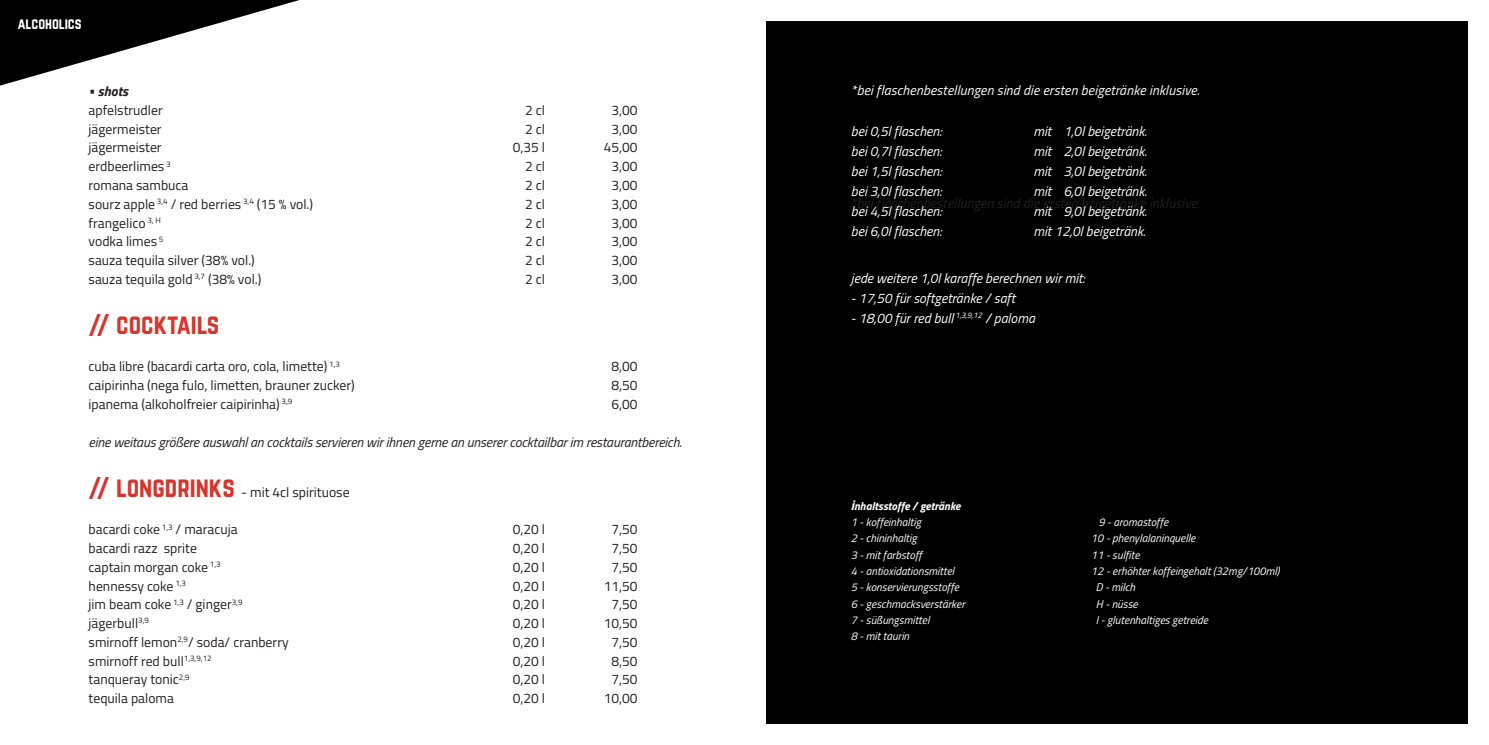
<style>
.page{position:relative;width:1489px;height:745px;background:#fff}
.page>*{position:absolute;margin:0;border:0;box-sizing:border-box;transform-origin:0 0}
.t1{font:25px "Norwester";color:#d5362d}
.t2{font:13.75px "Titillium";color:#231f20}
.t3{font:italic 13.75px "Titillium";color:#fff}
.t4{font:italic 13.75px "Titillium";letter-spacing:-.01em;color:#231f20}
.t5{font:italic 13.75px "Titillium";letter-spacing:.01em;color:#231f20}
.t6{font:13.75px "Norwester";color:#fff}
.t7{font:italic 700 13.75px "Titillium";color:#231f20}
.t8{font:italic 11.25px "Titillium";color:#fff}
.t9{font:italic 700 11.25px/16.2px "Titillium";color:#fff}
.s1{font-family:"Norwester";font-size:25px;color:#d5362d}
.s2{font-size:13.75px}
.s3{font-weight:400}
</style>
<div class="page">
<div style="left:765px;top:21px;width:702px;height:702px;background:#000001"></div>
<svg style="left:0;top:0;width:299px;height:86px"></svg>
<p class="t6" style="left:18px;top:17px;width:66px">ALCOHOLICS</p>
<p class="t7" style="left:89px;top:80px;width:41px">• shots</p>
<p class="t2" style="left:89px;top:100px;width:76px">apfelstrudler</p>
<p class="t2" style="left:525px;top:100px;width:21px">2 cl</p>
<p class="t2" style="left:611px;top:100px;width:28px">3,00</p>
<p class="t2" style="left:89px;top:119px;width:75px">jägermeister</p>
<p class="t2" style="left:525px;top:119px;width:21px">2 cl</p>
<p class="t2" style="left:611px;top:119px;width:28px">3,00</p>
<p class="t2" style="left:89px;top:137px;width:75px">jägermeister</p>
<p class="t2" style="left:512px;top:137px;width:34px">0,35 l</p>
<p class="t2" style="left:603px;top:137px;width:35px">45,00</p>
<p class="t2" style="left:89px;top:156px;width:83px">erdbeerlimes <sup>3</sup></p>
<p class="t2" style="left:525px;top:156px;width:21px">2 cl</p>
<p class="t2" style="left:611px;top:156px;width:28px">3,00</p>
<p class="t2" style="left:89px;top:175px;width:101px">romana sambuca</p>
<p class="t2" style="left:525px;top:175px;width:21px">2 cl</p>
<p class="t2" style="left:611px;top:175px;width:28px">3,00</p>
<p class="t2" style="left:89px;top:194px;width:226px">sourz apple <sup>3,4</sup> / red berries <sup>3,4</sup> (15 % vol.)</p>
<p class="t2" style="left:525px;top:194px;width:21px">2 cl</p>
<p class="t2" style="left:611px;top:194px;width:28px">3,00</p>
<p class="t2" style="left:89px;top:212px;width:74px">frangelico <sup>3,</sup> <sup>H</sup></p>
<p class="t2" style="left:525px;top:212px;width:21px">2 cl</p>
<p class="t2" style="left:611px;top:212px;width:28px">3,00</p>
<p class="t2" style="left:89px;top:231px;width:76px">vodka limes <sup>5</sup></p>
<p class="t2" style="left:525px;top:231px;width:21px">2 cl</p>
<p class="t2" style="left:611px;top:231px;width:28px">3,00</p>
<p class="t2" style="left:89px;top:250px;width:168px">sauza tequila silver (38% vol.)</p>
<p class="t2" style="left:525px;top:250px;width:21px">2 cl</p>
<p class="t2" style="left:611px;top:250px;width:28px">3,00</p>
<p class="t2" style="left:89px;top:269px;width:174px">sauza tequila gold <sup>3,7</sup> (38% vol.)</p>
<p class="t2" style="left:525px;top:269px;width:21px">2 cl</p>
<p class="t2" style="left:611px;top:269px;width:28px">3,00</p>
<h1 class="t1" style="left:89px;top:312px;width:132px">// COCKTAILS</h1>
<p class="t2" style="left:89px;top:356px;width:253px">cuba libre (bacardi carta oro, cola, limette) <sup>1,3</sup></p>
<p class="t2" style="left:611px;top:356px;width:28px">8,00</p>
<p class="t2" style="left:89px;top:375px;width:268px">caipirinha (nega fulo, limetten, brauner zucker)</p>
<p class="t2" style="left:611px;top:375px;width:28px">8,50</p>
<p class="t2" style="left:89px;top:394px;width:205px">ipanema (alkoholfreier caipirinha) <sup>3,9</sup></p>
<p class="t2" style="left:611px;top:394px;width:28px">6,00</p>
<p class="t4" style="left:89px;top:431px;width:594px">eine weitaus größere auswahl an cocktails servieren wir ihnen gerne an unserer cocktailbar im restaurantbereich.</p>
<p class="t2" style="left:89px;top:481px;width:262px"><span class="s1">// LONGDRINKS</span> - mit 4cl spirituose</p>
<p class="t2" style="left:89px;top:519px;width:150px">bacardi coke <sup>1,3</sup> / maracuja</p>
<p class="t2" style="left:512px;top:519px;width:34px">0,20 l</p>
<p class="t2" style="left:611px;top:519px;width:28px">7,50</p>
<p class="t2" style="left:89px;top:537px;width:110px">bacardi razz sprite</p>
<p class="t2" style="left:512px;top:537px;width:34px">0,20 l</p>
<p class="t2" style="left:611px;top:537px;width:28px">7,50</p>
<p class="t2" style="left:89px;top:556px;width:134px">captain morgan coke <sup>1,3</sup></p>
<p class="t2" style="left:512px;top:556px;width:34px">0,20 l</p>
<p class="t2" style="left:611px;top:556px;width:28px">7,50</p>
<p class="t2" style="left:89px;top:575px;width:99px">hennessy coke <sup>1,3</sup></p>
<p class="t2" style="left:512px;top:575px;width:34px">0,20 l</p>
<p class="t2" style="left:603px;top:575px;width:35px">11,50</p>
<p class="t2" style="left:89px;top:594px;width:155px">jim beam coke <sup>1,3</sup> / ginger<sup>3,9</sup></p>
<p class="t2" style="left:512px;top:594px;width:34px">0,20 l</p>
<p class="t2" style="left:611px;top:594px;width:28px">7,50</p>
<p class="t2" style="left:89px;top:612px;width:62px">jägerbull<sup>3,9</sup></p>
<p class="t2" style="left:512px;top:612px;width:34px">0,20 l</p>
<p class="t2" style="left:603px;top:612px;width:35px">10,50</p>
<p class="t2" style="left:89px;top:631px;width:202px">smirnoff lemon<sup>2,9</sup>/ soda/ cranberry</p>
<p class="t2" style="left:512px;top:631px;width:34px">0,20 l</p>
<p class="t2" style="left:611px;top:631px;width:28px">7,50</p>
<p class="t2" style="left:89px;top:650px;width:124px">smirnoff red bull<sup>1,3,9,12</sup></p>
<p class="t2" style="left:512px;top:650px;width:34px">0,20 l</p>
<p class="t2" style="left:611px;top:650px;width:28px">8,50</p>
<p class="t2" style="left:89px;top:669px;width:103px">tanqueray tonic<sup>2,9</sup></p>
<p class="t2" style="left:512px;top:669px;width:34px">0,20 l</p>
<p class="t2" style="left:611px;top:669px;width:28px">7,50</p>
<p class="t2" style="left:89px;top:687px;width:87px">tequila paloma</p>
<p class="t2" style="left:512px;top:687px;width:34px">0,20 l</p>
<p class="t2" style="left:603px;top:687px;width:35px">10,00</p>
<p class="t3" style="left:850px;top:80px;width:350px">*bei flaschenbestellungen sind die ersten beigetränke inklusive.</p>
<p class="t3" style="left:850px;top:120px;width:92px">bei 0,5l flaschen:</p>
<p class="t3" style="left:1033px;top:120px;width:115px">mit 1,0l beigetränk.</p>
<p class="t3" style="left:850px;top:140px;width:92px">bei 0,7l flaschen:</p>
<p class="t3" style="left:1033px;top:140px;width:115px">mit 2,0l beigetränk.</p>
<p class="t3" style="left:850px;top:160px;width:92px">bei 1,5l flaschen:</p>
<p class="t3" style="left:1033px;top:160px;width:115px">mit 3,0l beigetränk.</p>
<p class="t3" style="left:850px;top:180px;width:92px">bei 3,0l flaschen:</p>
<p class="t3" style="left:1033px;top:180px;width:115px">mit 6,0l beigetränk.</p>
<p class="t3" style="left:850px;top:200px;width:92px">bei 4,5l flaschen:</p>
<p class="t3" style="left:1033px;top:200px;width:115px">mit 9,0l beigetränk.</p>
<p class="t3" style="left:850px;top:220px;width:92px">bei 6,0l flaschen:</p>
<p class="t3" style="left:1033px;top:220px;width:114px">mit 12,0l beigetränk.</p>
<p class="t5" style="left:850px;top:193px;width:350px">*bei flaschenbestellungen sind die ersten beigetränke inklusive.</p>
<p class="t3" style="left:850px;top:268px;width:236px">jede weitere 1,0l karaffe berechnen wir mit:</p>
<p class="t3" style="left:850px;top:288px;width:166px">- 17,50 für softgetränke / saft</p>
<p class="t3" style="left:850px;top:308px;width:185px">- 18,00 für red bull <sup>1,3,9,12</sup> / paloma</p>
<p class="t9" style="left:850px;top:497px;width:111px"><span class="s2">i</span>nhaltsstoffe / getränke<br><span class="s3">1 - koffeinhaltig</span></p>
<p class="t8" style="left:1098px;top:513px;width:71px">9 - aromastoffe</p>
<p class="t8" style="left:850px;top:530px;width:67px">2 - chininhaltig</p>
<p class="t8" style="left:1090px;top:530px;width:106px">10 - phenylalaninquelle</p>
<p class="t8" style="left:850px;top:546px;width:73px">3 - mit farbstoff</p>
<p class="t8" style="left:1090px;top:546px;width:50px">11 - sulfite</p>
<p class="t8" style="left:850px;top:562px;width:105px">4 - antioxidationsmittel</p>
<p class="t8" style="left:1090px;top:562px;width:190px">12 - erhöhter koffeingehalt (32mg/100ml)</p>
<p class="t8" style="left:850px;top:578px;width:110px">5 - konservierungsstoffe</p>
<p class="t8" style="left:1095px;top:578px;width:41px">D - milch</p>
<p class="t8" style="left:850px;top:595px;width:116px">6 - geschmacksverstärker</p>
<p class="t8" style="left:1095px;top:595px;width:43px">H - nüsse</p>
<p class="t8" style="left:850px;top:611px;width:80px">7 - süßungsmittel</p>
<p class="t8" style="left:1095px;top:611px;width:114px">I - glutenhaltiges getreide</p>
<p class="t8" style="left:850px;top:627px;width:60px">8 - mit taurin</p>
</div>
